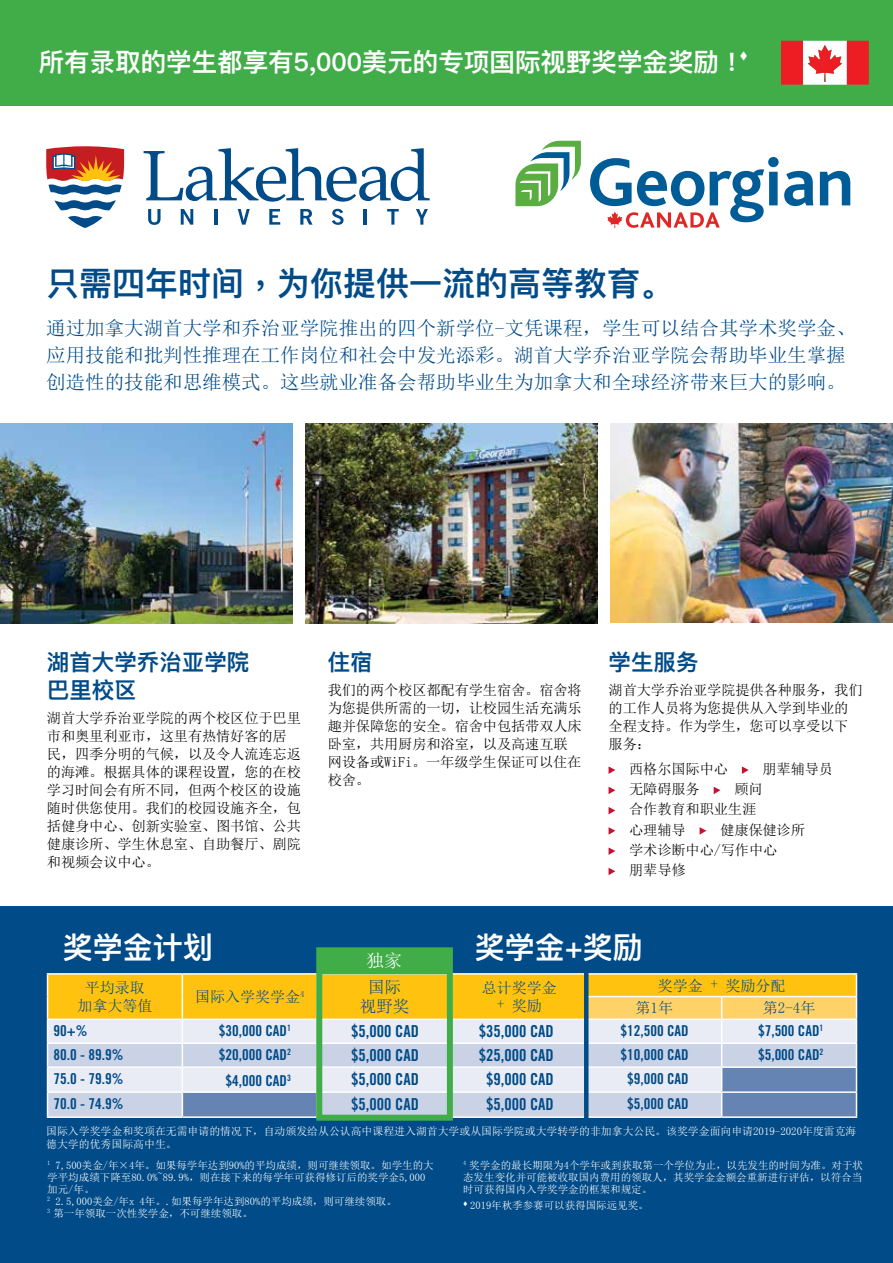
<style>
.page{position:relative;width:893px;height:1263px;background:#fff}
.page>*{position:absolute;margin:0;border:0;box-sizing:border-box;transform-origin:0 0}
.t1{font:600 33px "Ping Fang HK";color:#004b88}
.t2{font:600 30px "Ping Fang HK";color:#fff}
.t3{font:600 25.5px "Ping Fang HK";color:#fff}
.t4{font:600 22.5px/27.8px "Ping Fang HK";color:#004b88}
.t5{font:19.5px/27px "Sim Sun";color:#004b88}
.t6{font:18px "Sim Sun";color:#fff}
.t7{font:16.5px "Trade Gothic LT Std Bd Cn 20";color:#004b88}
.t8{font:16.5px/19.8px "Sim Sun";color:#004b88;text-align:center}
.t9{font:15px "Trade Gothic LT Std Bd Cn 20";color:#004b88}
.t10{font:15px/18px "Sim Sun";color:#004b88;text-align:center}
.t11{font:14.25px/18px "Sim Sun";letter-spacing:-.01em;color:#000}
.t12{font:10.8px/12.8px "Sim Sun";color:#fff}
.t13{font:10.5px/12px "Sim Sun";color:#fff}
</style>
<div class="page">
<div style="left:0;top:906px;width:893px;height:357px;background:#004b88"></div>
<svg style="left:820px;top:171px;width:30px;height:34px"></svg>
<svg style="left:515px;top:141px;width:66px;height:65px"></svg>
<svg style="left:590px;top:157px;width:223px;height:71px"></svg>
<svg style="left:148px;top:209px;width:13px;height:16px"></svg>
<svg style="left:181px;top:209px;width:12px;height:16px"></svg>
<hr style="left:215px;top:209px;width:3px;height:16px;background:#004b88">
<svg style="left:238px;top:209px;width:12px;height:16px"></svg>
<svg style="left:269px;top:209px;width:11px;height:16px"></svg>
<svg style="left:300px;top:209px;width:13px;height:16px"></svg>
<svg style="left:332px;top:209px;width:11px;height:16px"></svg>
<hr style="left:364px;top:209px;width:3px;height:16px;background:#004b88">
<svg style="left:387px;top:209px;width:12px;height:16px"></svg>
<svg style="left:416px;top:209px;width:12px;height:16px"></svg>
<svg style="left:144px;top:148px;width:286px;height:54px"></svg>
<svg style="left:46px;top:146px;width:78px;height:82px"></svg>
<hr style="left:47px;top:973px;width:135px;height:2px;background:#fff">
<hr style="left:182px;top:973px;width:135px;height:2px;background:#fff">
<hr style="left:452px;top:973px;width:135px;height:2px;background:#fff">
<hr style="left:587px;top:973px;width:135px;height:2px;background:#fff">
<hr style="left:722px;top:973px;width:135px;height:2px;background:#fff">
<svg style="left:47px;top:974px;width:810px;height:142px;background:#ddd1a9"></svg>
<hr style="left:47px;top:1116px;width:135px;height:2px;background:#fff">
<hr style="left:182px;top:1116px;width:135px;height:2px;background:#fff">
<hr style="left:452px;top:1116px;width:135px;height:2px;background:#fff">
<hr style="left:587px;top:1116px;width:135px;height:2px;background:#fff">
<hr style="left:722px;top:1116px;width:135px;height:2px;background:#fff">
<div style="left:316px;top:947px;width:137px;height:174px;border:6px solid #41ad49"></div>
<div style="left:319px;top:950px;width:133px;height:24px;background:#41ad49"></div>
<div style="left:0;top:0;width:893px;height:105px;background:#41ad49"></div>
<hr style="left:584px;top:973px;width:4px;height:148px;background:#004b88">
<svg style="left:781px;top:41px;width:88px;height:44px;background:#f06e71"></svg>
<svg style="left:609px;top:766px;width:6px;height:8px"></svg>
<svg style="left:742px;top:766px;width:7px;height:8px"></svg>
<svg style="left:609px;top:787px;width:6px;height:7px"></svg>
<svg style="left:714px;top:787px;width:6px;height:7px"></svg>
<svg style="left:609px;top:807px;width:6px;height:7px"></svg>
<svg style="left:609px;top:827px;width:6px;height:8px"></svg>
<svg style="left:700px;top:827px;width:6px;height:8px"></svg>
<svg style="left:609px;top:847px;width:6px;height:8px"></svg>
<svg style="left:609px;top:868px;width:6px;height:7px"></svg>
<img style="left:0;top:424px;width:292px;height:200px">
<img style="left:305px;top:424px;width:292px;height:200px">
<img style="left:610px;top:424px;width:283px;height:199px">
<h3 class="t3" style="left:39px;top:46px;width:707px">所有录取的学生都享有5,000美元的专项国际视野奖学金奖励！</h3>
<h1 class="t1" style="left:46px;top:263px;width:629px">只需四年时间，为你提供一流的高等教育。</h1>
<h3 class="t5" style="left:46px;top:314px;width:811px">通过加拿大湖首大学和乔治亚学院推出的四个新学位-文凭课程，学生可以结合其学术奖学金、应用技能和批判性推理在工作岗位和社会中发光添彩。湖首大学乔治亚学院会帮助毕业生掌握创造性的技能和思维模式。这些就业准备会帮助毕业生为加拿大和全球经济带来巨大的影响。</h3>
<h3 class="t4" style="left:47px;top:648px;width:204px">湖首大学乔治亚学院巴里校区</h3>
<p class="t11" style="left:47px;top:709px;width:256px">湖首大学乔治亚学院的两个校区位于巴里市和奥里利亚市，这里有热情好客的居民，四季分明的气候，以及令人流连忘返的海滩。根据具体的课程设置，您的在校学习时间会有所不同，但两个校区的设施随时供您使用。我们的校园设施齐全，包括健身中心、创新实验室、图书馆、公共健康诊所、学生休息室、自助餐厅、剧院和视频会议中心。</p>
<h2 class="t2" style="left:63px;top:929px;width:151px">奖学金计划</h2>
<h3 class="t4" style="left:328px;top:648px;width:46px">住宿</h3>
<p class="t11" style="left:328px;top:681px;width:256px">我们的两个校区都配有学生宿舍。宿舍将为您提供所需的一切，让校园生活充满乐趣并保障您的安全。宿舍中包括带双人床卧室，共用厨房和浴室，以及高速互联网设备或WiFi。一年级学生保证可以住在校舍。</p>
<h3 class="t4" style="left:609px;top:648px;width:91px">学生服务</h3>
<p class="t11" style="left:609px;top:681px;width:256px">湖首大学乔治亚学院提供各种服务，我们的工作人员将为您提供从入学到毕业的全程支持。作为学生，您可以享受以下服务：</p>
<p class="t11" style="left:629px;top:760px;width:100px">西格尔国际中心</p>
<p class="t11" style="left:762px;top:760px;width:72px">朋辈辅导员</p>
<p class="t11" style="left:629px;top:780px;width:72px">无障碍服务</p>
<p class="t11" style="left:629px;top:779px;width:135px;line-height:20.2px;text-indent:105px">顾问合作教育和职业生涯心理辅导</p>
<p class="t11" style="left:629px;top:819px;width:177px;line-height:20.2px;text-indent:91px">健康保健诊所学术诊断中心/写作中心<br>朋辈导修</p>
<p class="t6" style="left:366px;top:952px;width:37px">独家</p>
<h2 class="t2" style="left:475px;top:929px;width:170px">奖学金+奖励</h2>
<p class="t10" style="left:77px;top:978px;width:76px">平均录取加拿大等值</p>
<p class="t10" style="left:195px;top:987px;width:111px">国际入学奖学金<sup>4</sup></p>
<p class="t8" style="left:360px;top:977px;width:51px">国际视野奖</p>
<p class="t10" style="left:482px;top:978px;width:76px">总计奖学金+ 奖励</p>
<p class="t10" style="left:635px;top:974px;width:151px;line-height:22.6px;text-align:left;text-indent:22px">奖学金 + 奖励分配第1年</p>
<p class="t10" style="left:763px;top:999px;width:54px">第2-4年</p>
<p class="t9" style="left:54px;top:1022px;width:35px">90+%</p>
<p class="t9" style="left:219px;top:1022px;width:74px">$30,000 CAD<sup>1</sup></p>
<p class="t7" style="left:351px;top:1021px;width:69px">$5,000 CAD</p>
<p class="t7" style="left:479px;top:1021px;width:77px">$35,000 CAD</p>
<p class="t9" style="left:620px;top:1022px;width:70px">$12,500 CAD</p>
<p class="t9" style="left:758px;top:1022px;width:67px">$7,500 CAD<sup>1</sup></p>
<p class="t9" style="left:54px;top:1045px;width:71px">80.0 - 89.9%</p>
<p class="t9" style="left:219px;top:1045px;width:74px">$20,000 CAD<sup>2</sup></p>
<p class="t7" style="left:351px;top:1045px;width:69px">$5,000 CAD</p>
<p class="t7" style="left:479px;top:1045px;width:77px">$25,000 CAD</p>
<p class="t9" style="left:620px;top:1045px;width:70px">$10,000 CAD</p>
<p class="t9" style="left:758px;top:1045px;width:67px">$5,000 CAD<sup>2</sup></p>
<p class="t9" style="left:54px;top:1069px;width:71px">75.0 - 79.9%</p>
<p class="t9" style="left:225px;top:1072px;width:67px">$4,000 CAD<sup>3</sup></p>
<p class="t7" style="left:351px;top:1069px;width:69px">$5,000 CAD</p>
<p class="t7" style="left:486px;top:1069px;width:69px">$9,000 CAD</p>
<p class="t9" style="left:627px;top:1069px;width:63px">$9,000 CAD</p>
<p class="t9" style="left:54px;top:1094px;width:71px">70.0 - 74.9%</p>
<p class="t7" style="left:351px;top:1094px;width:69px">$5,000 CAD</p>
<p class="t7" style="left:486px;top:1094px;width:69px">$5,000 CAD</p>
<p class="t9" style="left:627px;top:1094px;width:63px">$5,000 CAD</p>
<p class="t12" style="left:46px;top:1124px;width:812px">国际入学奖学金和奖项在无需申请的情况下，自动颁发给从公认高中课程进入湖首大学或从国际学院或大学转学的非加拿大公民。该奖学金面向申请2019-2020年度雷克海德大学的优秀国际高中生。</p>
<p class="t13" style="left:47px;top:1159px;width:388px"><sup>1</sup> 7,500美金/年×4年。如果每学年达到90%的平均成绩，则可继续领取。如学生的大学平均成绩下降至80.0%~89.9%，则在接下来的每学年可获得修订后的奖学金5,000加元/年。<br><sup>2</sup> 2.5,000美金/年x 4年。.如果每学年达到80%的平均成绩，则可继续领取。<br><sup>3</sup> 第一年领取一次性奖学金，不可继续领取。</p>
<p class="t13" style="left:463px;top:1159px;width:401px;text-align:justify"><sup>4</sup> 奖学金的最长期限为4个学年或到获取第一个学位为止，以先发生的时间为准。对于状态发生变化并可能被收取国内费用的领取人，其奖学金金额会重新进行评估，以符合当时可获得国内入学奖学金的框架和规定。</p>
<p class="t13" style="left:463px;top:1199px;width:187px">▼ 2019年秋季参赛可以获得国际远见奖。</p>
</div>
